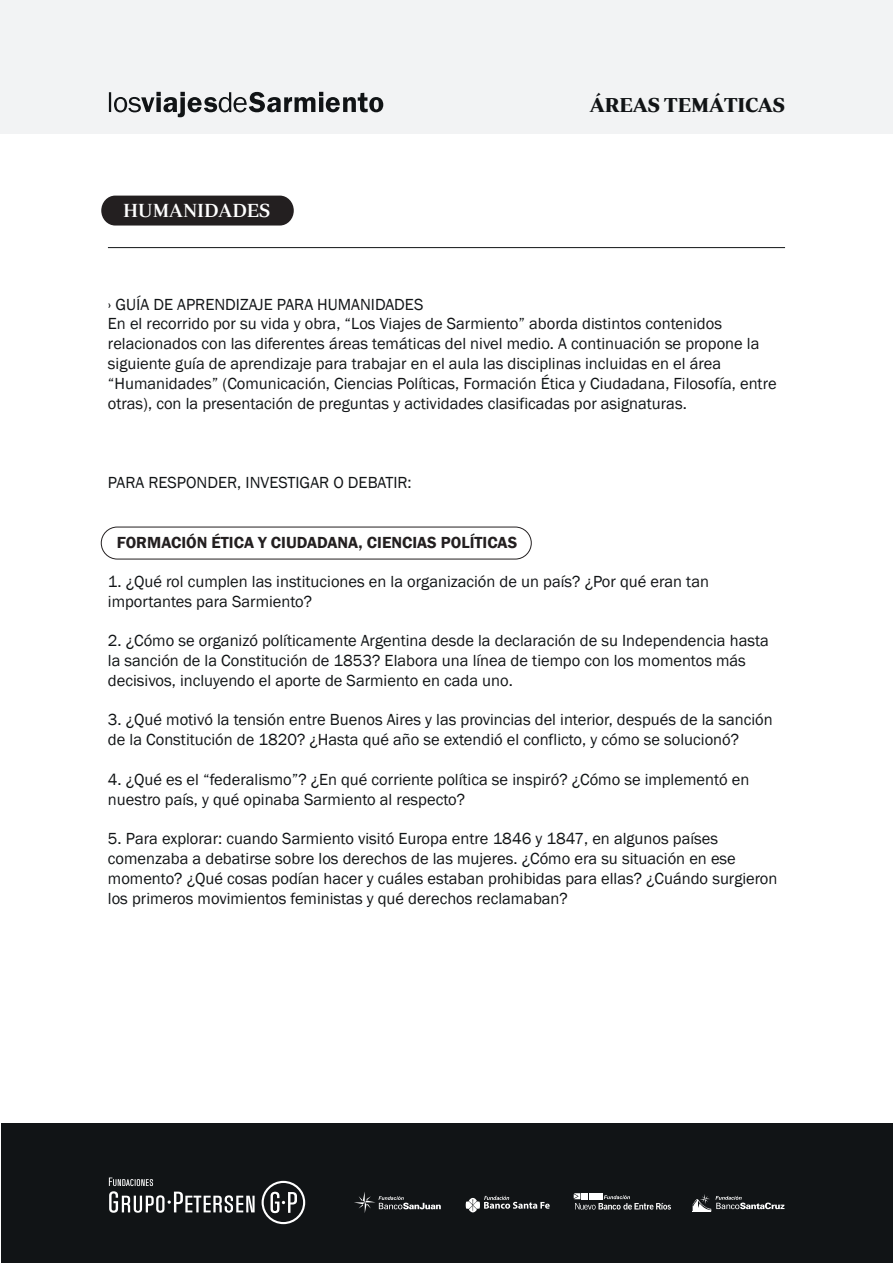
<style>
.page{position:relative;width:893px;height:1263px;background:#fff}
.page>*{position:absolute;margin:0;border:0;box-sizing:border-box;transform-origin:0 0}
.t1{font:700 20.7px "Periodico W03 Dspl";color:#111416}
.t2{font:500 19.5px "Periodico W03 Dspl";color:#fff}
.t3{font:16.5px/19.8px "Franklin Gothic";color:#111416}
.t4{font:600 16.5px "Franklin Gothic";color:#231f20}
</style>
<div class="page">
<div style="left:0;top:0;width:893px;height:134px;background:#f2f3f4"></div>
<div style="left:1px;top:1123px;width:892px;height:140px;background:#111416"></div>
<svg style="left:262px;top:1181px;width:43px;height:43px"></svg>
<svg style="left:109px;top:1177px;width:146px;height:36px"></svg>
<svg style="left:354px;top:1192px;width:87px;height:21px"></svg>
<svg style="left:574px;top:1193px;width:97px;height:16px"></svg>
<svg style="left:693px;top:1194px;width:91px;height:17px"></svg>
<svg style="left:466px;top:1196px;width:84px;height:16px"></svg>
<svg style="left:109px;top:92px;width:274px;height:25px"></svg>
<hr style="left:108px;top:247px;width:677px;height:1px;background:#111416">
<div style="left:101px;top:196px;width:193px;height:30px;background:#231f20;border-radius:14px"></div>
<div style="left:101px;top:527px;width:431px;height:32px;border:1px solid #231f20;border-radius:16px"></div>
<p class="t2" style="left:123px;top:199px;width:149px">HUMANIDADES</p>
<p class="t1" style="left:590px;top:93px;width:197px">ÁREAS TEMÁTICAS</p>
<p class="t3" style="left:108px;top:294px;width:670px">› GUÍA DE APRENDIZAJE PARA HUMANIDADES<br>En el recorrido por su vida y obra, “Los Viajes de Sarmiento” aborda distintos contenidos relacionados con las diferentes áreas temáticas del nivel medio. A continuación se propone la siguiente guía de aprendizaje para trabajar en el aula las disciplinas incluidas en el área “Humanidades” (Comunicación, Ciencias Políticas, Formación Ética y Ciudadana, Filosofía, entre otras), con la presentación de preguntas y actividades clasificadas por asignaturas.</p>
<p class="t3" style="left:108px;top:473px;width:305px">PARA RESPONDER, INVESTIGAR O DEBATIR:</p>
<p class="t4" style="left:117px;top:532px;width:402px">FORMACIÓN ÉTICA Y CIUDADANA, CIENCIAS POLÍTICAS</p>
<p class="t3" style="left:108px;top:572px;width:603px">1. ¿Qué rol cumplen las instituciones en la organización de un país? ¿Por qué eran tan importantes para Sarmiento?</p>
<p class="t3" style="left:108px;top:631px;width:662px">2. ¿Cómo se organizó políticamente Argentina desde la declaración de su Independencia hasta la sanción de la Constitución de 1853? Elabora una línea de tiempo con los momentos más decisivos, incluyendo el aporte de Sarmiento en cada uno.</p>
<p class="t3" style="left:108px;top:710px;width:666px">3. ¿Qué motivó la tensión entre Buenos Aires y las provincias del interior, después de la sanción de la Constitución de 1820? ¿Hasta qué año se extendió el conflicto, y cómo se solucionó?</p>
<p class="t3" style="left:108px;top:770px;width:643px">4. ¿Qué es el “federalismo”? ¿En qué corriente política se inspiró? ¿Cómo se implementó en nuestro país, y qué opinaba Sarmiento al respecto?</p>
<p class="t3" style="left:108px;top:829px;width:671px">5. Para explorar: cuando Sarmiento visitó Europa entre 1846 y 1847, en algunos países comenzaba a debatirse sobre los derechos de las mujeres. ¿Cómo era su situación en ese momento? ¿Qué cosas podían hacer y cuáles estaban prohibidas para ellas? ¿Cuándo surgieron los primeros movimientos feministas y qué derechos reclamaban?</p>
</div>
